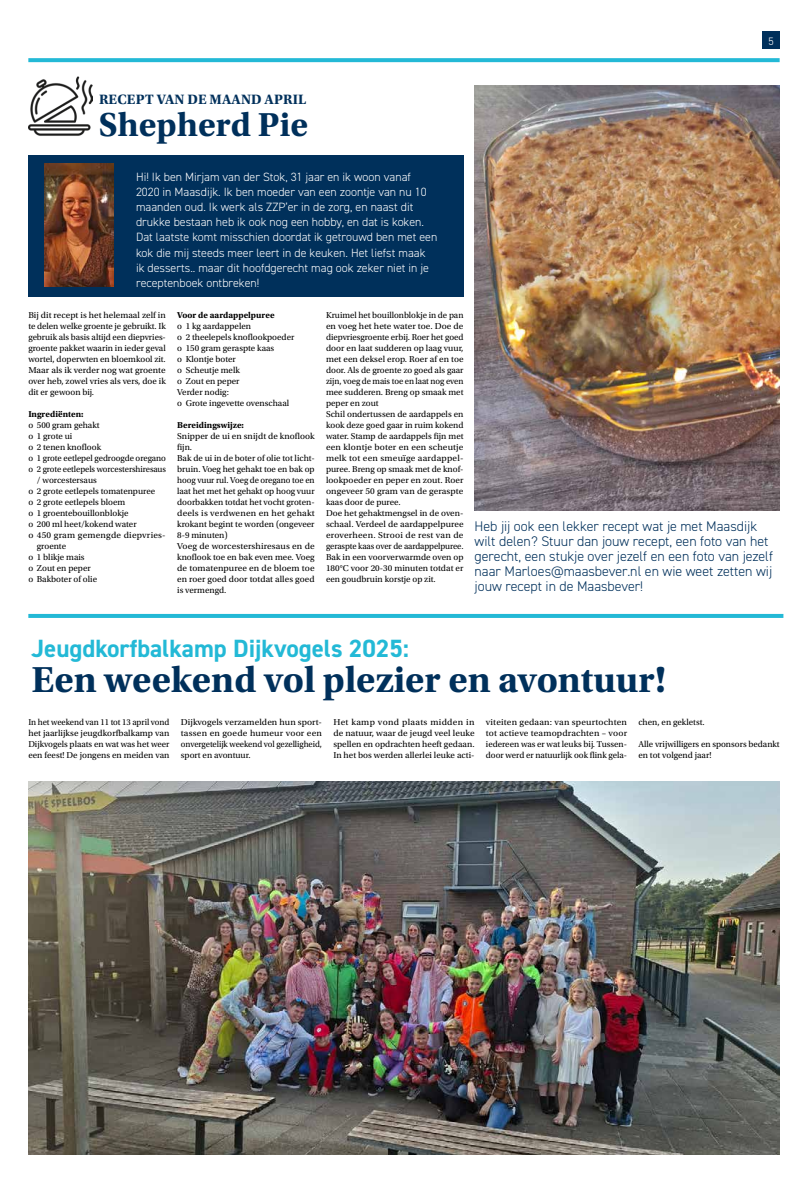
<style>
.page{position:relative;width:808px;height:1183px;background:#fff}
.page>*{position:absolute;margin:0;border:0;box-sizing:border-box;transform-origin:0 0}
.t1{font:700 38px "Utopia Std";color:#00305b}
.t2{font:700 34.9px "Utopia Std";color:#00305b}
.t3{font:700 25px "DIN2014";color:#23b9d6}
.t4{font:700 14.2px "Utopia Std";letter-spacing:.01em;color:#00305b}
.t5{font:300 14px/15px "DIN2014";color:#00305b}
.t6{font:300 12px/15px "DIN2014";color:#fff}
.t7{font:300 10.8px "DIN2014";color:#fff}
.t8{font:9px/11px "Utopia Std";color:#000}
.t9{font:9px/11px "Utopia Std";color:#000;text-align:justify;scale:1.04 1}
.t10{font:9px/11px "Utopia Std";color:#000;text-align:justify;scale:.96 1}
.t11{font:700 9px "Utopia Std";color:#000}
.t12{font:9px "Utopia Std";letter-spacing:.025em;color:#000;scale:1.04 1}
</style>
<div class="page">
<svg style="left:28px;top:58px;width:752px;height:4px;background:#2bbbd7"></svg>
<div style="left:762px;top:32px;width:18px;height:17px;background:#00305b"></div>
<svg style="left:28px;top:613px;width:755px;height:4px;fill:#23b9d6"></svg>
<img style="left:28px;top:781px;width:752px;height:372px">
<img style="left:28px;top:76px;width:65px;height:60px">
<img style="left:475px;top:85px;width:305px;height:425px">
<div style="left:28px;top:154px;width:435px;height:142px;background:#00305b"></div>
<img style="left:45px;top:163px;width:68px;height:123px">
<p class="t7" style="left:768px;top:34px;width:7px">5</p>
<h3 class="t4" style="left:99px;top:91px;width:209px">RECEPT VAN DE MAAND APRIL</h3>
<h2 class="t2" style="left:99px;top:105px;width:211px">Shepherd Pie</h2>
<p class="t6" style="left:136px;top:170px;width:303px">Hi! Ik ben Mirjam van der Stok, 31 jaar en ik woon vanaf 2020 in Maasdijk. Ik ben moeder van een zoontje van nu 10 maanden oud. Ik werk als ZZP’er in de zorg, en naast dit drukke bestaan heb ik ook nog een hobby, en dat is koken.<br>Dat laatste komt misschien doordat ik getrouwd ben met een kok die mij steeds meer leert in de keuken. Het liefst maak<br>ik desserts.. maar dit hoofdgerecht mag ook zeker niet in je receptenboek ontbreken!</p>
<p class="t8" style="left:28px;top:309px;width:139px;text-align:justify">Bij dit recept is het helemaal zelf in te delen welke groente je gebruikt. Ik gebruik als basis altijd een diepvries&shy;groente pakket waarin in ieder geval wortel, doperwten en bloemkool zit.<br>Maar als ik verder nog wat groente over heb, zowel vries als vers, doe ik dit er gewoon bij.</p>
<p class="t11" style="left:28px;top:408px;width:57px">Ingrediënten:</p>
<p class="t8" style="left:28px;top:419px;width:73px">o 500 gram gehakt</p>
<p class="t8" style="left:28px;top:430px;width:46px">o 1 grote ui</p>
<p class="t8" style="left:28px;top:441px;width:74px">o 2 tenen knoflook</p>
<p class="t8" style="left:28px;top:452px;width:139px">o 1 grote eetlepel gedroogde oregano</p>
<p class="t10" style="left:28px;top:463px;width:145px">o 2 grote eetlepels worcestershiresaus</p>
<p class="t8" style="left:37px;top:474px;width:62px">/ worcestersaus</p>
<p class="t8" style="left:28px;top:485px;width:128px">o 2 grote eetlepels tomatenpuree</p>
<p class="t8" style="left:28px;top:496px;width:98px">o 2 grote eetlepels bloem</p>
<p class="t8" style="left:28px;top:507px;width:102px">o 1 groentebouillonblokje</p>
<p class="t8" style="left:28px;top:518px;width:110px">o 200 ml heet/kokend water</p>
<p class="t12" style="left:28px;top:530px;width:134px">o 450 gram gemengde diepvries-</p>
<p class="t8" style="left:37px;top:540px;width:31px">groente</p>
<p class="t8" style="left:28px;top:551px;width:58px">o 1 blikje mais</p>
<p class="t8" style="left:28px;top:562px;width:64px">o Zout en peper</p>
<p class="t8" style="left:28px;top:573px;width:70px">o Bakboter of olie</p>
<p class="t11" style="left:177px;top:309px;width:99px">Voor de aardappelpuree</p>
<p class="t8" style="left:177px;top:320px;width:119px">o 1 kg aardappelen<br>o 2 theelepels knoflookpoeder o 150 gram geraspte kaas<br>o Klontje boter<br>o Scheutje melk<br>o Zout en peper<br>Verder nodig:<br>o Grote ingevette ovenschaal</p>
<p class="t11" style="left:177px;top:419px;width:68px">Bereidingswijze:</p>
<p class="t8" style="left:177px;top:430px;width:139px">Snipper de ui en snijdt de knoflook fijn.<br>Bak de ui in de boter of olie tot licht&shy;bruin. Voeg het gehakt toe en bak op hoog vuur rul. Voeg de oregano toe en laat het met het gehakt op hoog vuur doorbakken totdat het vocht groten&shy;deels is verdwenen en het gehakt krokant begint te worden (ongeveer<br>8-9 minuten)<br>Voeg de worcestershiresaus en de knoflook toe en bak even mee. Voeg de tomatenpuree en de bloem toe en roer goed door totdat alles goed is vermengd.</p>
<p class="t8" style="left:326px;top:309px;width:139px">Kruimel het bouillonblokje in de pan en voeg het hete water toe. Doe de diepvriesgroente erbij. Roer het goed door en laat sudderen op laag vuur, met een deksel erop. Roer af en toe door. Als de groente zo goed als gaar zijn, voeg de mais toe en laat nog even mee sudderen. Breng op smaak met peper en zout<br>Schil ondertussen de aardappels en kook deze goed gaar in ruim kokend water. Stamp de aardappels fijn met een klontje boter en een scheutje melk tot een smeuïge aardappel&shy;puree. Breng op smaak met de knof&shy;lookpoeder en peper en zout. Roer ongeveer 50 gram van de geraspte kaas door de puree.<br>Doe het gehaktmengsel in de oven&shy;schaal. Verdeel de aardappelpuree eroverheen. Strooi de rest van de geraspte kaas over de aardappelpuree.<br>Bak in een voorverwarmde oven op<br>180°C voor 20-30 minuten totdat er een goudbruin korstje op zit.</p>
<h3 class="t5" style="left:475px;top:519px;width:300px">Heb jij ook een lekker recept wat je met Maasdijk wilt delen? Stuur dan jouw recept, een foto van het gerecht, een stukje over jezelf en een foto van jezelf naar Marloes@maasbever.nl en wie weet zetten wij jouw recept in de Maasbever!</h3>
<h3 class="t3" style="left:31px;top:632px;width:379px">Jeugdkorfbalkamp Dijkvogels 2025:</h3>
<h1 class="t1" style="left:31px;top:657px;width:636px">Een weekend vol plezier en avontuur!</h1>
<p class="t10" style="left:28px;top:716px;width:149px">In het weekend van 11 tot 13 april vond het jaarlijkse jeugdkorfbalkamp van Dijkvogels plaats en wat was het weer een feest! De jongens en meiden van</p>
<p class="t9" style="left:181px;top:716px;width:137px">Dijkvogels verzamelden hun sport&shy;tassen en goede humeur voor een onvergetelijk weekend vol gezelligheid, sport en avontuur.</p>
<p class="t9" style="left:333px;top:716px;width:137px">Het kamp vond plaats midden in de natuur, waar de jeugd veel leuke spellen en opdrachten heeft gedaan.<br>In het bos werden allerlei leuke acti-</p>
<p class="t9" style="left:486px;top:716px;width:137px">viteiten gedaan: van speurtochten tot actieve teamopdrachten – voor iedereen was er wat leuks bij. Tussen&shy;door werd er natuurlijk ook flink gela-</p>
<p class="t8" style="left:638px;top:716px;width:68px">chen, en gekletst.</p>
<p class="t8" style="left:638px;top:738px;width:143px">Alle vrijwilligers en sponsors bedankt en tot volgend jaar!</p>
</div>
